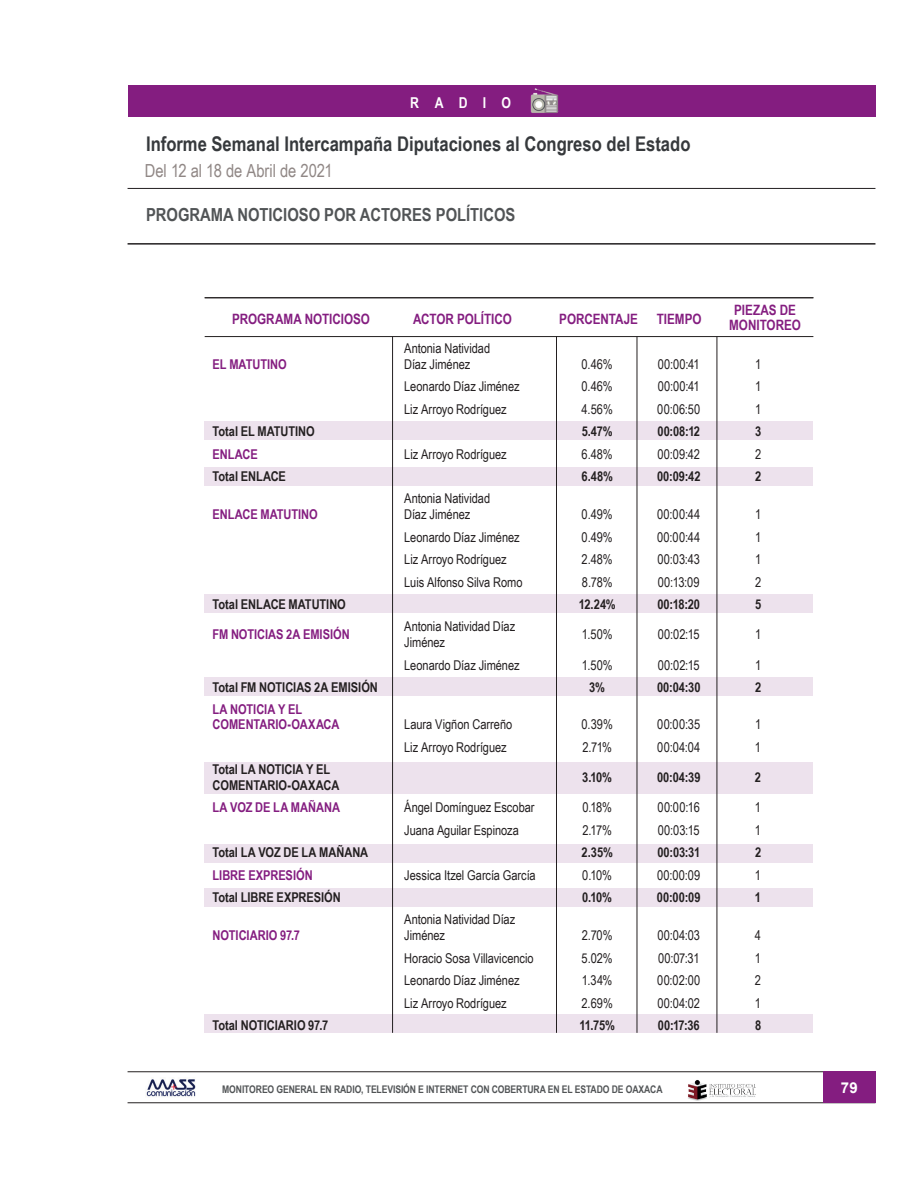
<style>
.page{position:relative;width:918px;height:1188px;background:#fff}
.page>*{position:absolute;margin:0;border:0;box-sizing:border-box;transform-origin:0 0}
.t1{font:700 20.25px "Arial Narrow";color:#36393c}
.t2{font:700 18px "Arial Narrow";color:#515456}
.t3{font:18px "Arial Narrow";letter-spacing:-.005em;color:#908785}
.t4{font:700 15px "Arial Narrow";letter-spacing:1.01em;color:#fff}
.t5{font:700 15px "Arial";color:#fff}
.t6{font:700 14.25px/15px "Arial Narrow";color:#841d80;text-align:center}
.t7{font:13.5px/16.2px "Arial Narrow";letter-spacing:-.005em;color:#231f20}
.t8{font:700 13.5px/16.2px "Arial Narrow";letter-spacing:-.005em;color:#231f20}
.t9{font:700 13.5px/15px "Arial Narrow";letter-spacing:-.005em;color:#841d80}
.t10{font:700 10.5px "Arial Narrow";letter-spacing:-.01em;color:#515456}
</style>
<div class="page">
<img style="left:146px;top:1079px;width:50px;height:18px">
<hr style="left:128px;top:1072px;width:747px;height:1px;background:#231f20">
<hr style="left:128px;top:1103px;width:747px;height:1px;background:#231f20">
<div style="left:823px;top:1072px;width:52px;height:31px;background:#841d80"></div>
<img style="left:688px;top:1080px;width:68px;height:21px">
<hr style="left:128px;top:243px;width:747px;height:2px;background:#231f20">
<hr style="left:128px;top:188px;width:747px;height:1px;background:#231f20">
<div style="left:128px;top:85px;width:747px;height:32px;background:#841d80"></div>
<img style="left:530px;top:88px;width:29px;height:25px">
<div style="left:205px;top:467px;width:608px;height:19px;background:#ede2ed"></div>
<div style="left:205px;top:422px;width:608px;height:18px;background:#ede2ed"></div>
<div style="left:205px;top:763px;width:608px;height:31px;background:#ede2ed"></div>
<div style="left:205px;top:888px;width:608px;height:18px;background:#ede2ed"></div>
<div style="left:205px;top:1014px;width:608px;height:19px;background:#ede2ed"></div>
<div style="left:205px;top:844px;width:608px;height:19px;background:#ede2ed"></div>
<div style="left:205px;top:594px;width:608px;height:18px;background:#ede2ed"></div>
<div style="left:205px;top:677px;width:608px;height:19px;background:#ede2ed"></div>
<hr style="left:205px;top:297px;width:608px;height:1px;background:#231f20">
<hr style="left:205px;top:336px;width:608px;height:1px;background:#231f20">
<hr style="left:637px;top:336px;width:1px;height:697px;background:#231f20">
<hr style="left:392px;top:336px;width:1px;height:697px;background:#231f20">
<hr style="left:717px;top:336px;width:1px;height:697px;background:#231f20">
<hr style="left:556px;top:336px;width:1px;height:697px;background:#231f20">
<p class="t4" style="left:410px;top:91px;width:102px">RADIO</p>
<h1 class="t1" style="left:146px;top:128px;width:546px">Informe Semanal Intercampaña Diputaciones al Congreso del Estado</h1>
<h2 class="t3" style="left:145px;top:157px;width:189px">Del 12 al 18 de Abril de 2021</h2>
<h2 class="t2" style="left:146px;top:201px;width:371px">PROGRAMA NOTICIOSO POR ACTORES POLÍTICOS</h2>
<p class="t6" style="left:232px;top:311px;width:139px">PROGRAMA NOTICIOSO</p>
<p class="t6" style="left:413px;top:311px;width:100px">ACTOR POLÍTICO</p>
<p class="t6" style="left:559px;top:311px;width:80px">PORCENTAJE</p>
<p class="t6" style="left:657px;top:311px;width:46px">TIEMPO</p>
<p class="t6" style="left:729px;top:302px;width:73px">PIEZAS DE<br>MONITOREO</p>
<p class="t9" style="left:213px;top:356px;width:76px">EL MATUTINO</p>
<p class="t7" style="left:404px;top:339px;width:87px">Antonia Natividad<br>Díaz Jiménez</p>
<p class="t7" style="left:582px;top:355px;width:33px">0.46%</p>
<p class="t7" style="left:658px;top:355px;width:44px">00:00:41</p>
<p class="t7" style="left:755px;top:355px;width:8px">1</p>
<p class="t7" style="left:404px;top:378px;width:117px">Leonardo Díaz Jiménez</p>
<p class="t7" style="left:582px;top:378px;width:33px">0.46%</p>
<p class="t7" style="left:658px;top:378px;width:44px">00:00:41</p>
<p class="t7" style="left:755px;top:378px;width:8px">1</p>
<p class="t7" style="left:404px;top:400px;width:104px">Liz Arroyo Rodríguez</p>
<p class="t7" style="left:582px;top:400px;width:33px">4.56%</p>
<p class="t7" style="left:657px;top:400px;width:44px">00:06:50</p>
<p class="t7" style="left:755px;top:400px;width:8px">1</p>
<p class="t8" style="left:213px;top:423px;width:104px">Total EL MATUTINO</p>
<p class="t8" style="left:582px;top:423px;width:32px">5.47%</p>
<p class="t8" style="left:657px;top:423px;width:44px">00:08:12</p>
<p class="t8" style="left:755px;top:423px;width:8px">3</p>
<p class="t9" style="left:213px;top:446px;width:47px">ENLACE</p>
<p class="t7" style="left:404px;top:445px;width:104px">Liz Arroyo Rodríguez</p>
<p class="t7" style="left:582px;top:445px;width:33px">6.48%</p>
<p class="t7" style="left:658px;top:445px;width:44px">00:09:42</p>
<p class="t7" style="left:755px;top:445px;width:8px">2</p>
<p class="t8" style="left:213px;top:468px;width:75px">Total ENLACE</p>
<p class="t8" style="left:582px;top:468px;width:33px">6.48%</p>
<p class="t8" style="left:657px;top:468px;width:45px">00:09:42</p>
<p class="t8" style="left:755px;top:468px;width:8px">2</p>
<p class="t9" style="left:213px;top:506px;width:107px">ENLACE MATUTINO</p>
<p class="t7" style="left:404px;top:490px;width:87px">Antonia Natividad<br>Díaz Jiménez</p>
<p class="t7" style="left:582px;top:506px;width:33px">0.49%</p>
<p class="t7" style="left:657px;top:506px;width:45px">00:00:44</p>
<p class="t7" style="left:755px;top:506px;width:8px">1</p>
<p class="t7" style="left:404px;top:529px;width:117px">Leonardo Díaz Jiménez</p>
<p class="t7" style="left:582px;top:529px;width:33px">0.49%</p>
<p class="t7" style="left:657px;top:529px;width:45px">00:00:44</p>
<p class="t7" style="left:755px;top:529px;width:8px">1</p>
<p class="t7" style="left:404px;top:551px;width:104px">Liz Arroyo Rodríguez</p>
<p class="t7" style="left:582px;top:551px;width:33px">2.48%</p>
<p class="t7" style="left:658px;top:551px;width:44px">00:03:43</p>
<p class="t7" style="left:755px;top:551px;width:8px">1</p>
<p class="t7" style="left:404px;top:574px;width:120px">Luis Alfonso Silva Romo</p>
<p class="t7" style="left:582px;top:574px;width:32px">8.78%</p>
<p class="t7" style="left:658px;top:574px;width:43px">00:13:09</p>
<p class="t7" style="left:755px;top:574px;width:8px">2</p>
<p class="t8" style="left:213px;top:596px;width:135px">Total ENLACE MATUTINO</p>
<p class="t8" style="left:579px;top:596px;width:38px">12.24%</p>
<p class="t8" style="left:657px;top:596px;width:44px">00:18:20</p>
<p class="t8" style="left:755px;top:596px;width:8px">5</p>
<p class="t9" style="left:213px;top:626px;width:139px">FM NOTICIAS 2A EMISIÓN</p>
<p class="t7" style="left:404px;top:618px;width:113px">Antonia Natividad Díaz<br>Jiménez</p>
<p class="t7" style="left:582px;top:626px;width:32px">1.50%</p>
<p class="t7" style="left:658px;top:626px;width:43px">00:02:15</p>
<p class="t7" style="left:755px;top:626px;width:8px">1</p>
<p class="t7" style="left:404px;top:656px;width:117px">Leonardo Díaz Jiménez</p>
<p class="t7" style="left:582px;top:656px;width:32px">1.50%</p>
<p class="t7" style="left:658px;top:656px;width:43px">00:02:15</p>
<p class="t7" style="left:755px;top:656px;width:8px">1</p>
<p class="t8" style="left:213px;top:679px;width:167px">Total FM NOTICIAS 2A EMISIÓN</p>
<p class="t8" style="left:589px;top:679px;width:17px">3%</p>
<p class="t8" style="left:657px;top:679px;width:45px">00:04:30</p>
<p class="t8" style="left:755px;top:679px;width:8px">2</p>
<p class="t9" style="left:213px;top:701px;width:128px">LA NOTICIA Y EL<br>COMENTARIO-OAXACA</p>
<p class="t7" style="left:404px;top:716px;width:110px">Laura Vigñon Carreño</p>
<p class="t7" style="left:582px;top:716px;width:33px">0.39%</p>
<p class="t7" style="left:657px;top:716px;width:44px">00:00:35</p>
<p class="t7" style="left:755px;top:716px;width:8px">1</p>
<p class="t7" style="left:404px;top:738px;width:104px">Liz Arroyo Rodríguez</p>
<p class="t7" style="left:582px;top:738px;width:31px">2.71%</p>
<p class="t7" style="left:657px;top:738px;width:44px">00:04:04</p>
<p class="t7" style="left:755px;top:738px;width:8px">1</p>
<p class="t8" style="left:213px;top:760px;width:128px">Total LA NOTICIA Y EL<br>COMENTARIO-OAXACA</p>
<p class="t8" style="left:582px;top:768px;width:31px">3.10%</p>
<p class="t8" style="left:657px;top:768px;width:45px">00:04:39</p>
<p class="t8" style="left:755px;top:768px;width:8px">2</p>
<p class="t9" style="left:213px;top:799px;width:129px">LA VOZ DE LA MAÑANA</p>
<p class="t7" style="left:404px;top:799px;width:132px">Ángel Domínguez Escobar</p>
<p class="t7" style="left:582px;top:799px;width:31px">0.18%</p>
<p class="t7" style="left:658px;top:799px;width:44px">00:00:16</p>
<p class="t7" style="left:755px;top:799px;width:8px">1</p>
<p class="t7" style="left:404px;top:821px;width:116px">Juana Aguilar Espinoza</p>
<p class="t7" style="left:582px;top:821px;width:31px">2.17%</p>
<p class="t7" style="left:658px;top:821px;width:43px">00:03:15</p>
<p class="t7" style="left:755px;top:821px;width:8px">1</p>
<p class="t8" style="left:213px;top:844px;width:157px">Total LA VOZ DE LA MAÑANA</p>
<p class="t8" style="left:582px;top:844px;width:33px">2.35%</p>
<p class="t8" style="left:657px;top:844px;width:44px">00:03:31</p>
<p class="t8" style="left:755px;top:844px;width:8px">2</p>
<p class="t9" style="left:213px;top:867px;width:102px">LIBRE EXPRESIÓN</p>
<p class="t7" style="left:404px;top:866px;width:133px">Jessica Itzel García García</p>
<p class="t7" style="left:582px;top:866px;width:31px">0.10%</p>
<p class="t7" style="left:657px;top:866px;width:45px">00:00:09</p>
<p class="t7" style="left:755px;top:866px;width:8px">1</p>
<p class="t8" style="left:213px;top:889px;width:130px">Total LIBRE EXPRESIÓN</p>
<p class="t8" style="left:582px;top:889px;width:31px">0.10%</p>
<p class="t8" style="left:657px;top:889px;width:45px">00:00:09</p>
<p class="t8" style="left:755px;top:889px;width:8px">1</p>
<p class="t9" style="left:213px;top:927px;width:89px">NOTICIARIO 97.7</p>
<p class="t7" style="left:404px;top:911px;width:113px">Antonia Natividad Díaz<br>Jiménez</p>
<p class="t7" style="left:582px;top:927px;width:32px">2.70%</p>
<p class="t7" style="left:657px;top:927px;width:44px">00:04:03</p>
<p class="t7" style="left:755px;top:927px;width:8px">4</p>
<p class="t7" style="left:404px;top:949px;width:131px">Horacio Sosa Villavicencio</p>
<p class="t7" style="left:582px;top:949px;width:33px">5.02%</p>
<p class="t7" style="left:658px;top:949px;width:43px">00:07:31</p>
<p class="t7" style="left:755px;top:949px;width:8px">1</p>
<p class="t7" style="left:404px;top:972px;width:117px">Leonardo Díaz Jiménez</p>
<p class="t7" style="left:582px;top:972px;width:32px">1.34%</p>
<p class="t7" style="left:657px;top:972px;width:44px">00:02:00</p>
<p class="t7" style="left:755px;top:972px;width:8px">2</p>
<p class="t7" style="left:404px;top:995px;width:104px">Liz Arroyo Rodríguez</p>
<p class="t7" style="left:582px;top:995px;width:33px">2.69%</p>
<p class="t7" style="left:657px;top:995px;width:44px">00:04:02</p>
<p class="t7" style="left:755px;top:995px;width:8px">1</p>
<p class="t8" style="left:213px;top:1017px;width:117px">Total NOTICIARIO 97.7</p>
<p class="t8" style="left:580px;top:1017px;width:37px">11.75%</p>
<p class="t8" style="left:658px;top:1017px;width:43px">00:17:36</p>
<p class="t8" style="left:755px;top:1017px;width:8px">8</p>
<p class="t10" style="left:222px;top:1081px;width:442px">MONITOREO GENERAL EN RADIO, TELEVISIÓN E INTERNET CON COBERTURA EN EL ESTADO DE OAXACA</p>
<p class="t5" style="left:841px;top:1077px;width:18px">79</p>
</div>
